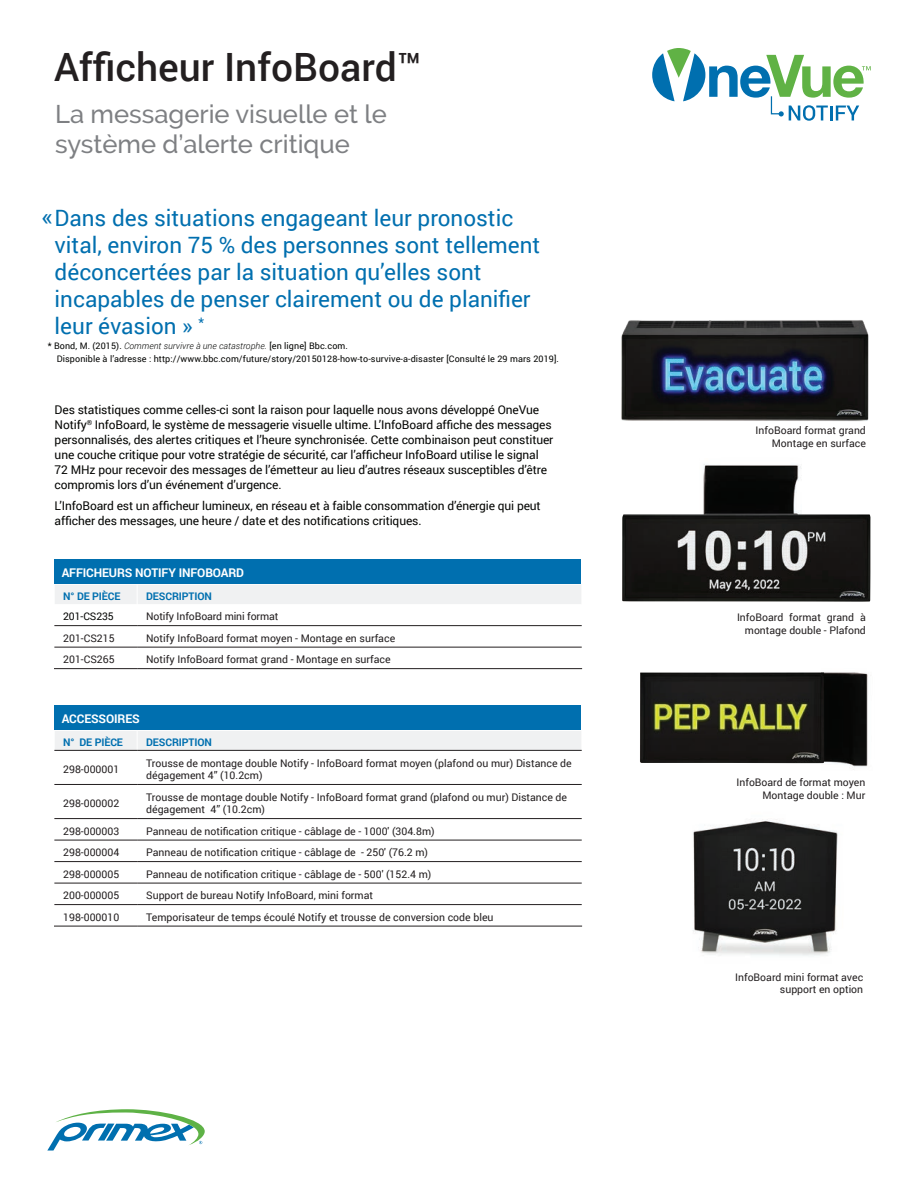
<style>
.page{position:relative;width:918px;height:1188px;background:#fff}
.page>*{position:absolute;margin:0;border:0;box-sizing:border-box;transform-origin:0 0}
.t1{font:500 39px "Roboto";color:#231f20}
.t2{font:500 25.5px/30px "Raleway";color:#7e8083}
.t3{font:22.5px/27px "Roboto";color:#006faf}
.t4{font:12px/15px "Roboto";letter-spacing:-.01em;color:#040503}
.t5{font:700 12px "Roboto";letter-spacing:-.01em;color:#fff}
.t6{font:10.5px/12.6px "Roboto";color:#231f20;text-align:right}
.t7{font:700 10.5px "Roboto";letter-spacing:-.01em;color:#006faf}
.t8{font:10.5px "Roboto";letter-spacing:-.01em;color:#040503}
.t9{font:9px/13.5px "Roboto";letter-spacing:.01em;color:#040503}
.s1{font-size:24px}
.s2{font-weight:300;font-style:italic}
</style>
<div class="page">
<img style="left:693px;top:819px;width:145px;height:137px">
<svg style="left:652px;top:48px;width:219px;height:73px"></svg>
<svg style="left:54px;top:585px;width:528px;height:62px"></svg>
<hr style="left:54px;top:625px;width:83px;height:1px;background:#231f20">
<hr style="left:54px;top:647px;width:83px;height:1px;background:#231f20">
<hr style="left:54px;top:668px;width:83px;height:1px;background:#231f20">
<hr style="left:137px;top:625px;width:445px;height:1px;background:#231f20">
<hr style="left:137px;top:647px;width:445px;height:1px;background:#231f20">
<hr style="left:137px;top:668px;width:445px;height:1px;background:#231f20">
<div style="left:54px;top:731px;width:528px;height:19px;background:#f0f1f2"></div>
<hr style="left:54px;top:750px;width:83px;height:1px;background:#231f20">
<hr style="left:54px;top:784px;width:83px;height:1px;background:#231f20">
<hr style="left:54px;top:818px;width:83px;height:1px;background:#231f20">
<hr style="left:54px;top:840px;width:83px;height:1px;background:#231f20">
<hr style="left:54px;top:861px;width:83px;height:1px;background:#231f20">
<hr style="left:54px;top:883px;width:83px;height:1px;background:#231f20">
<hr style="left:54px;top:904px;width:83px;height:1px;background:#231f20">
<hr style="left:54px;top:926px;width:83px;height:1px;background:#231f20">
<hr style="left:137px;top:750px;width:445px;height:1px;background:#231f20">
<hr style="left:137px;top:784px;width:445px;height:1px;background:#231f20">
<hr style="left:137px;top:818px;width:445px;height:1px;background:#231f20">
<hr style="left:137px;top:840px;width:445px;height:1px;background:#231f20">
<hr style="left:137px;top:861px;width:445px;height:1px;background:#231f20">
<hr style="left:137px;top:883px;width:445px;height:1px;background:#231f20">
<hr style="left:137px;top:904px;width:445px;height:1px;background:#231f20">
<hr style="left:137px;top:926px;width:445px;height:1px;background:#231f20">
<div style="left:54px;top:559px;width:527px;height:25px;background:#006faf"></div>
<div style="left:54px;top:706px;width:527px;height:24px;background:#006faf"></div>
<svg style="left:47px;top:1109px;width:158px;height:42px"></svg>
<img style="left:822px;top:672px;width:46px;height:98px">
<img style="left:703px;top:464px;width:98px;height:50px">
<img style="left:621px;top:320px;width:248px;height:101px">
<img style="left:640px;top:673px;width:184px;height:90px">
<img style="left:622px;top:514px;width:249px;height:88px">
<h1 class="t1" style="left:54px;top:40px;width:369px">Afficheur InfoBoard™</h1>
<h2 class="t2" style="left:55px;top:99px;width:333px">La messagerie visuelle et le système d’alerte critique</h2>
<h3 class="t3" style="left:55px;top:204px;width:487px;text-indent:-13px"><span class="s1">«</span>Dans des situations engageant leur pronostic vital, environ 75 % des personnes sont tellement déconcertées par la situation qu’elles sont incapables de penser clairement ou de planifier leur évasion » <sup>*</sup></h3>
<p class="t9" style="left:57px;top:338px;width:504px;text-indent:-9px">* Bond, M. (2015). <span class="s2">Comment survivre à une catastrophe.</span> [en ligne] Bbc.com.<br>Disponible à l’adresse : http://www.bbc.com/future/story/20150128-how-to-survive-a-disaster [Consulté le 29 mars 2019].</p>
<p class="t4" style="left:55px;top:401px;width:500px">Des statistiques comme celles-ci sont la raison pour laquelle nous avons développé OneVue Notify<sup>®</sup> InfoBoard, le système de messagerie visuelle ultime. L’InfoBoard affiche des messages personnalisés, des alertes critiques et l’heure synchronisée. Cette combinaison peut constituer une couche critique pour votre stratégie de sécurité, car l’afficheur InfoBoard utilise le signal 72 MHz pour recevoir des messages de l’émetteur au lieu d’autres réseaux susceptibles d’être compromis lors d’un événement d’urgence.</p>
<p class="t4" style="left:55px;top:498px;width:488px">L’InfoBoard est un afficheur lumineux, en réseau et à faible consommation d’énergie qui peut afficher des messages, une heure / date et des notifications critiques.</p>
<p class="t5" style="left:62px;top:564px;width:184px">AFFICHEURS NOTIFY INFOBOARD</p>
<p class="t7" style="left:63px;top:588px;width:59px">N° DE PIÈCE</p>
<p class="t7" style="left:146px;top:588px;width:67px">DESCRIPTION</p>
<p class="t8" style="left:63px;top:609px;width:52px">201-CS235</p>
<p class="t6" style="left:146px;top:610px;width:134px">Notify InfoBoard mini format</p>
<p class="t6" style="left:63px;top:631px;width:53px">201-CS215</p>
<p class="t6" style="left:146px;top:631px;width:251px">Notify InfoBoard format moyen - Montage en surface</p>
<p class="t6" style="left:63px;top:653px;width:53px">201-CS265</p>
<p class="t6" style="left:146px;top:653px;width:246px">Notify InfoBoard format grand - Montage en surface</p>
<p class="t5" style="left:62px;top:711px;width:80px">ACCESSOIRES</p>
<p class="t7" style="left:63px;top:735px;width:61px">N° DE PIÈCE</p>
<p class="t7" style="left:146px;top:735px;width:67px">DESCRIPTION</p>
<p class="t6" style="left:63px;top:762px;width:58px">298-000001</p>
<p class="t6" style="left:146px;top:756px;width:427px;text-align:left">Trousse de montage double Notify - InfoBoard format moyen (plafond ou mur) Distance de dégagement 4” (10.2cm)</p>
<p class="t6" style="left:63px;top:797px;width:58px">298-000002</p>
<p class="t6" style="left:146px;top:790px;width:423px;text-align:left">Trousse de montage double Notify - InfoBoard format grand (plafond ou mur) Distance de dégagement 4” (10.2cm)</p>
<p class="t6" style="left:63px;top:824px;width:58px">298-000003</p>
<p class="t6" style="left:146px;top:824px;width:290px">Panneau de notification critique - câblage de - 1000' (304.8m)</p>
<p class="t6" style="left:63px;top:846px;width:58px">298-000004</p>
<p class="t6" style="left:146px;top:846px;width:283px">Panneau de notification critique - câblage de - 250' (76.2 m)</p>
<p class="t6" style="left:63px;top:867px;width:58px">298-000005</p>
<p class="t6" style="left:146px;top:867px;width:287px">Panneau de notification critique - câblage de - 500' (152.4 m)</p>
<p class="t6" style="left:63px;top:889px;width:58px">200-000005</p>
<p class="t6" style="left:146px;top:889px;width:229px">Support de bureau Notify InfoBoard, mini format</p>
<p class="t6" style="left:63px;top:910px;width:58px">198-000010</p>
<p class="t6" style="left:146px;top:910px;width:349px">Temporisateur de temps écoulé Notify et trousse de conversion code bleu</p>
<p class="t6" style="left:756px;top:424px;width:112px">InfoBoard format grand<br>Montage en surface</p>
<p class="t6" style="left:737px;top:611px;width:130px">InfoBoard format grand à montage double - Plafond</p>
<p class="t6" style="left:736px;top:776px;width:130px">InfoBoard de format moyen<br>Montage double : Mur</p>
<p class="t6" style="left:735px;top:970px;width:130px">InfoBoard mini format avec support en option</p>
</div>
